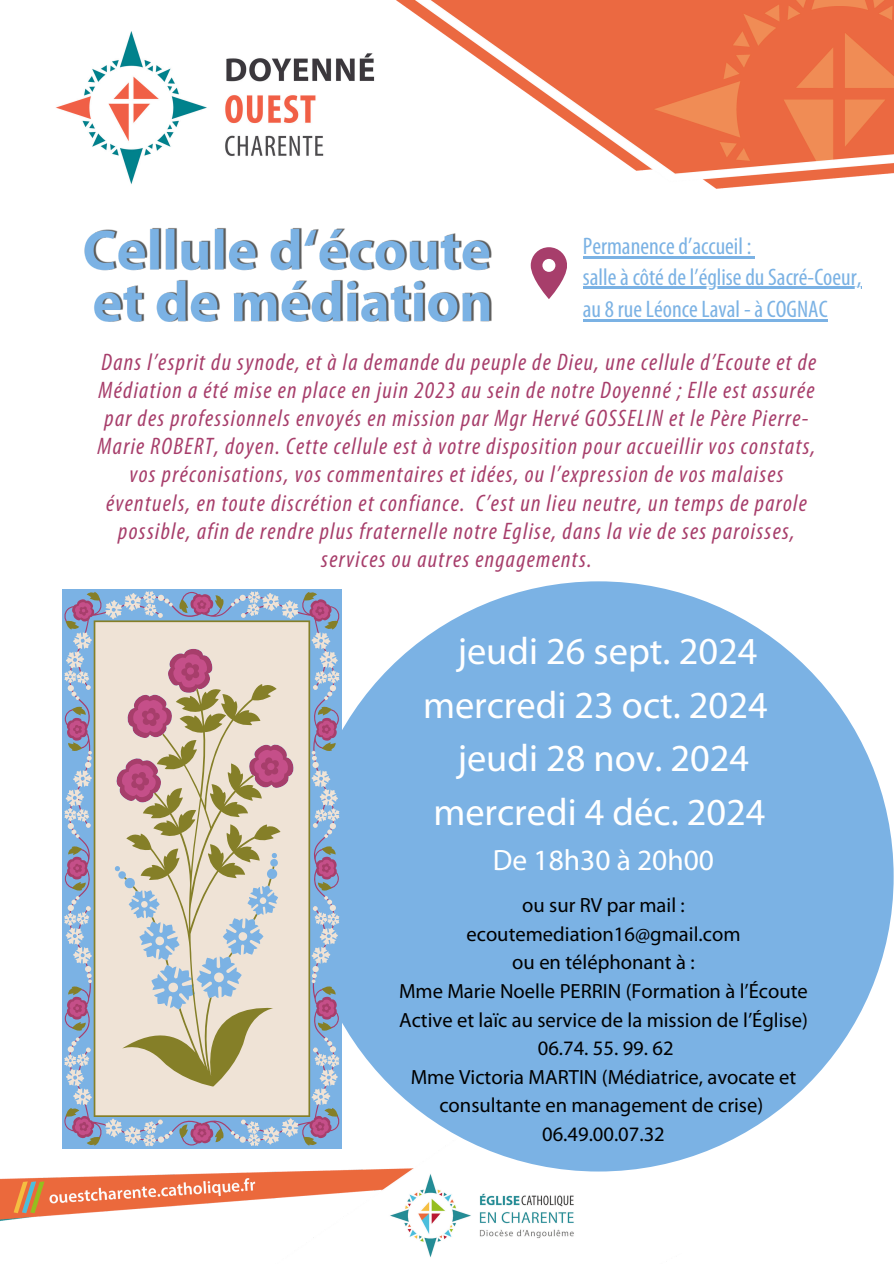
<style>
.page{position:relative;width:894px;height:1264px;background:#fff}
.page>*{position:absolute;margin:0;border:0;box-sizing:border-box;transform-origin:0 0}
.t1{font:38.4px "Myriad Pro";color:#fff}
.t2{font:29.4px "Myriad Pro";color:#fff}
.t3{font:italic condensed 24px/28.2px "Myriad Pro";letter-spacing:.055em;color:#a73e6b;text-align:center}
.t4{font:condensed 24px/32.7px "Myriad Pro";color:#7bb2e4}
.t5{font:20.55px/28.5px "Myriad Pro";color:#000;text-align:center}
</style>
<div class="page">
<img style="left:396px;top:0;width:497px;height:189px">
<img style="left:0;top:1117px;width:681px;height:141px">
<div style="left:303px;top:581px;width:590px;height:590px;background:#7bb2e4;border-radius:50%"></div>
<svg style="left:66px;top:591px;width:272px;height:555px;background:#88aed5"></svg>
<svg style="left:69px;top:596px;width:265px;height:545px;background:#c7c2be"></svg>
<svg style="left:530px;top:247px;width:36px;height:52px"></svg>
<img style="left:56px;top:14px;width:347px;height:175px">
<img style="left:84px;top:228px;width:408px;height:94px">
<hr style="left:582px;top:256px;width:169px;height:3px;background:#7bb2e4">
<svg style="left:751px;top:256px;width:4px;height:3px"></svg>
<hr style="left:582px;top:287px;width:279px;height:2px;background:#7bb2e4">
<hr style="left:582px;top:319px;width:245px;height:3px;background:#7bb2e4">
<p class="t4" style="left:582px;top:232px;width:170px">Permanence d’accueil :</p>
<p class="t4" style="left:582px;top:262px;width:280px">salle à côté de l’église du Sacré-Coeur, au 8 rue Léonce Laval - à COGNAC</p>
<h3 class="t3" style="left:98px;top:350px;width:720px">Dans l’esprit du synode, et à la demande du peuple de Dieu, une cellule d’Ecoute et de Médiation a été mise en place en juin 2023 au sein de notre Doyenné ; Elle est assurée par des professionnels envoyés en mission par Mgr Hervé GOSSELIN et le Père Pierre-Marie ROBERT, doyen. Cette cellule est à votre disposition pour accueillir vos constats, vos préconisations, vos commentaires et idées, ou l’expression de vos malaises éventuels, en toute discrétion et confiance. C’est un lieu neutre, un temps de parole possible, afin de rendre plus fraternelle notre Eglise, dans la vie de ses paroisses,</h3>
<h3 class="t3" style="left:321px;top:546px;width:272px">services ou autres engagements.</h3>
<h2 class="t1" style="left:457px;top:635px;width:301px">jeudi 26 sept. 2024</h2>
<h2 class="t1" style="left:423px;top:689px;width:346px">mercredi 23 oct. 2024</h2>
<h2 class="t1" style="left:457px;top:742px;width:293px">jeudi 28 nov. 2024</h2>
<h2 class="t1" style="left:433px;top:796px;width:333px">mercredi 4 déc. 2024</h2>
<h2 class="t2" style="left:493px;top:848px;width:222px">De 18h30 à 20h00</h2>
<p class="t5" style="left:466px;top:892px;width:275px">ou sur RV par mail : ecoutemediation16@gmail.com</p>
<p class="t5" style="left:512px;top:950px;width:184px">ou en téléphonant à :</p>
<p class="t5" style="left:399px;top:978px;width:410px;text-align:left">Mme Marie Noelle PERRIN (Formation à l’Écoute<br>Active et laïc au service de la mission de l’Église)</p>
<p class="t5" style="left:537px;top:1035px;width:137px">06.74. 55. 99. 62</p>
<p class="t5" style="left:410px;top:1064px;width:387px">Mme Victoria MARTIN (Médiatrice, avocate et consultante en management de crise)</p>
<p class="t5" style="left:542px;top:1121px;width:124px">06.49.00.07.32</p>
</div>
